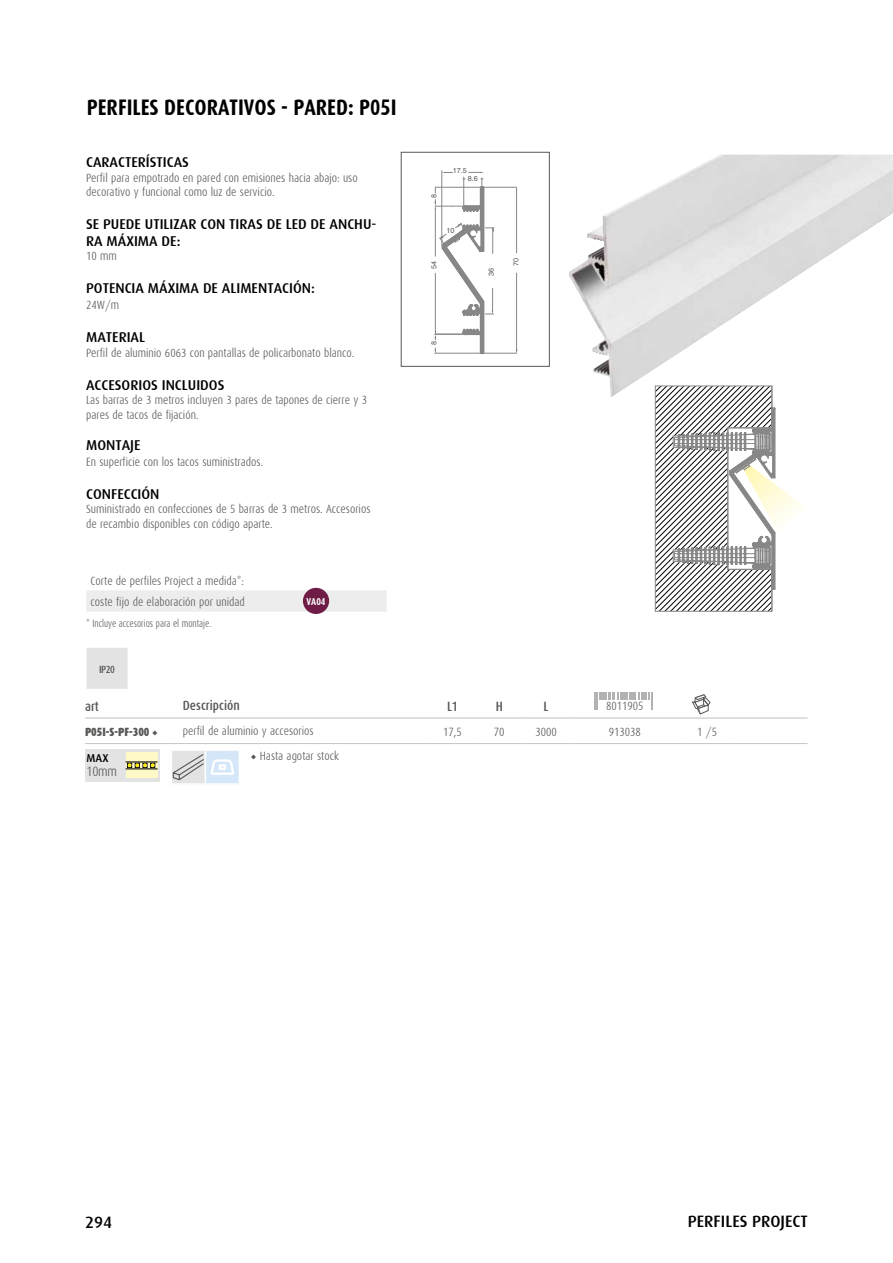
<style>
.page{position:relative;width:893px;height:1263px;background:#fff}
.page>*{position:absolute;margin:0;border:0;box-sizing:border-box;transform-origin:0 0}
.t1{font:700 22.5px "Dax Condensed";color:#000}
.t2{font:500 16.5px "Dax";color:#000}
.t3{font:500 14.25px/16.5px "Dax";color:#000}
.t4{font:300 13.65px "Dax Condensed";color:#575756}
.t5{font:500 13.5px "Dax Condensed";color:#575756}
.t6{font:300 12px/14.4px "Dax Condensed";color:#575756}
.t7{font:900 12px "Dax Condensed";color:#575756}
.t8{font:500 11.4px "Dax";color:#000}
.t9{font:300 10.5px "Dax Condensed";color:#575756;scale:.9 1}
.t10{font:500 10.5px "Dax Condensed";color:#575756}
.t11{font:700 10.05px "Dax Condensed";color:#fff}
.t12{font:7.2px "Helvetica";color:#575756}
.s1{font-family:"Minion Pro";font-weight:400}
</style>
<div class="page">
<img style="left:569px;top:154px;width:324px;height:243px">
<svg style="left:654px;top:385px;width:154px;height:227px"></svg>
<hr style="left:85px;top:743px;width:85px;height:1px;background:#c6c6c6">
<hr style="left:170px;top:743px;width:259px;height:1px;background:#c6c6c6">
<hr style="left:429px;top:743px;width:47px;height:1px;background:#c6c6c6">
<hr style="left:476px;top:743px;width:47px;height:1px;background:#c6c6c6">
<hr style="left:523px;top:743px;width:46px;height:1px;background:#c6c6c6">
<hr style="left:569px;top:743px;width:111px;height:1px;background:#c6c6c6">
<hr style="left:680px;top:743px;width:51px;height:1px;background:#c6c6c6">
<hr style="left:731px;top:743px;width:77px;height:1px;background:#c6c6c6">
<hr style="left:85px;top:717px;width:85px;height:2px;background:#c6c6c6">
<hr style="left:170px;top:717px;width:259px;height:2px;background:#c6c6c6">
<hr style="left:429px;top:717px;width:47px;height:2px;background:#c6c6c6">
<hr style="left:476px;top:717px;width:47px;height:2px;background:#c6c6c6">
<hr style="left:523px;top:717px;width:46px;height:2px;background:#c6c6c6">
<hr style="left:569px;top:717px;width:111px;height:2px;background:#c6c6c6">
<hr style="left:680px;top:717px;width:51px;height:2px;background:#c6c6c6">
<hr style="left:731px;top:717px;width:77px;height:2px;background:#c6c6c6">
<svg style="left:594px;top:692px;width:58px;height:17px"></svg>
<div style="left:401px;top:152px;width:149px;height:215px;border:1px solid #575756"></div>
<svg style="left:581px;top:240px;width:4px;height:3px"></svg>
<svg style="left:435px;top:172px;width:82px;height:183px"></svg>
<hr style="left:442px;top:171px;width:1px;height:74px;background:#878787">
<div style="left:85px;top:749px;width:75px;height:32px;background:#e3e3e3"></div>
<svg style="left:126px;top:752px;width:32px;height:26px"></svg>
<svg style="left:127px;top:763px;width:28px;height:4px"></svg>
<hr style="left:126px;top:761px;width:32px;height:1px;background:#000">
<hr style="left:126px;top:768px;width:32px;height:1px;background:#000">
<div style="left:86px;top:647px;width:42px;height:42px;background:#e3e3e3"></div>
<hr style="left:85px;top:646px;width:44px;height:2px;background:#fff">
<hr style="left:85px;top:648px;width:2px;height:41px;background:#fff">
<div style="left:171px;top:750px;width:34px;height:34px;background:#e3e3e3"></div>
<div style="left:205px;top:750px;width:34px;height:34px;background:#d4e6f7"></div>
<hr style="left:171px;top:749px;width:34px;height:2px;background:#fff">
<hr style="left:171px;top:751px;width:1px;height:32px;background:#fff">
<hr style="left:205px;top:749px;width:35px;height:2px;background:#fff">
<hr style="left:205px;top:751px;width:1px;height:32px;background:#fff">
<hr style="left:171px;top:783px;width:34px;height:2px;background:#fff">
<hr style="left:205px;top:783px;width:35px;height:2px;background:#fff">
<svg style="left:172px;top:754px;width:63px;height:31px"></svg>
<svg style="left:86px;top:587px;width:300px;height:27px"></svg>
<div style="left:303px;top:588px;width:26px;height:26px;background:#6f1d46;border-radius:50%"></div>
<svg style="left:692px;top:694px;width:18px;height:20px"></svg>
<h1 class="t1" style="left:87px;top:95px;width:311px">PERFILES DECORATIVOS - PARED: P05I</h1>
<p class="t3" style="left:86px;top:154px;width:104px">CARACTERÍSTICAS</p>
<p class="t6" style="left:86px;top:170px;width:273px">Perfil para empotrado en pared con emisiones hacia abajo: uso decorativo y funcional como luz de servicio.</p>
<p class="t3" style="left:86px;top:216px;width:292px">SE PUEDE UTILIZAR CON TIRAS DE LED DE ANCHU-<br>RA MÁXIMA DE:</p>
<p class="t6" style="left:86px;top:249px;width:32px">10 mm</p>
<p class="t3" style="left:86px;top:280px;width:230px">POTENCIA MÁXIMA DE ALIMENTACIÓN:</p>
<p class="t6" style="left:86px;top:298px;width:34px">24W/m</p>
<p class="t3" style="left:86px;top:329px;width:61px">MATERIAL</p>
<p class="t6" style="left:86px;top:346px;width:270px">Perfil de aluminio 6063 con pantallas de policarbonato blanco.</p>
<p class="t3" style="left:86px;top:377px;width:140px">ACCESORIOS INCLUIDOS</p>
<p class="t6" style="left:86px;top:393px;width:283px">Las barras de 3 metros incluyen 3 pares de tapones de cierre y 3 pares de tacos de fijación.</p>
<p class="t3" style="left:86px;top:436px;width:56px">MONTAJE</p>
<p class="t6" style="left:86px;top:455px;width:179px">En superficie con los tacos suministrados.</p>
<p class="t3" style="left:86px;top:486px;width:75px">CONFECCIÓN</p>
<p class="t6" style="left:86px;top:502px;width:286px">Suministrado en confecciones de 5 barras de 3 metros. Accesorios de recambio disponibles con código aparte.</p>
<p class="t6" style="left:91px;top:570px;width:156px;line-height:21.3px">Corte de perfiles Project a medida*: coste fijo de elaboración por unidad</p>
<p class="t9" style="left:86px;top:617px;width:140px">* Incluye accesorios para el montaje.</p>
<p class="t10" style="left:99px;top:664px;width:18px">IP20</p>
<p class="t11" style="left:307px;top:596px;width:20px">VA04</p>
<p class="t12" style="left:430px;top:198px;width:6px;rotate:-90deg">8</p>
<p class="t12" style="left:453px;top:167px;width:16px">17.5</p>
<p class="t12" style="left:468px;top:174px;width:12px">8.6</p>
<p class="t12" style="left:446px;top:226px;width:10px">10</p>
<p class="t12" style="left:430px;top:269px;width:10px;rotate:-90deg">54</p>
<p class="t12" style="left:487px;top:276px;width:10px;rotate:-90deg">36</p>
<p class="t12" style="left:512px;top:266px;width:10px;rotate:-90deg">70</p>
<p class="t12" style="left:430px;top:345px;width:6px;rotate:-90deg">8</p>
<p class="t5" style="left:183px;top:698px;width:58px">Descripción</p>
<p class="t6" style="left:183px;top:724px;width:132px">perfil de aluminio y accesorios</p>
<p class="t5" style="left:85px;top:699px;width:15px">art</p>
<p class="t5" style="left:447px;top:699px;width:12px">L1</p>
<p class="t5" style="left:496px;top:699px;width:9px">H</p>
<p class="t5" style="left:544px;top:699px;width:6px">L</p>
<p class="t6" style="left:606px;top:699px;width:39px">8011905</p>
<p class="t7" style="left:85px;top:725px;width:74px">P05I-S-PF-300 <span class="s1">◆</span></p>
<p class="t6" style="left:443px;top:725px;width:20px">17,5</p>
<p class="t6" style="left:494px;top:725px;width:12px">70</p>
<p class="t6" style="left:535px;top:725px;width:23px">3000</p>
<p class="t6" style="left:609px;top:725px;width:34px">913038</p>
<p class="t6" style="left:697px;top:725px;width:21px">1 /5</p>
<p class="t8" style="left:87px;top:752px;width:23px">MAX</p>
<p class="t4" style="left:87px;top:764px;width:32px">10mm</p>
<p class="t6" style="left:251px;top:749px;width:90px"><span class="s1">◆</span> Hasta agotar stock</p>
<h2 class="t2" style="left:85px;top:1213px;width:29px">294</h2>
<h2 class="t2" style="left:688px;top:1212px;width:122px">PERFILES PROJECT</h2>
</div>
